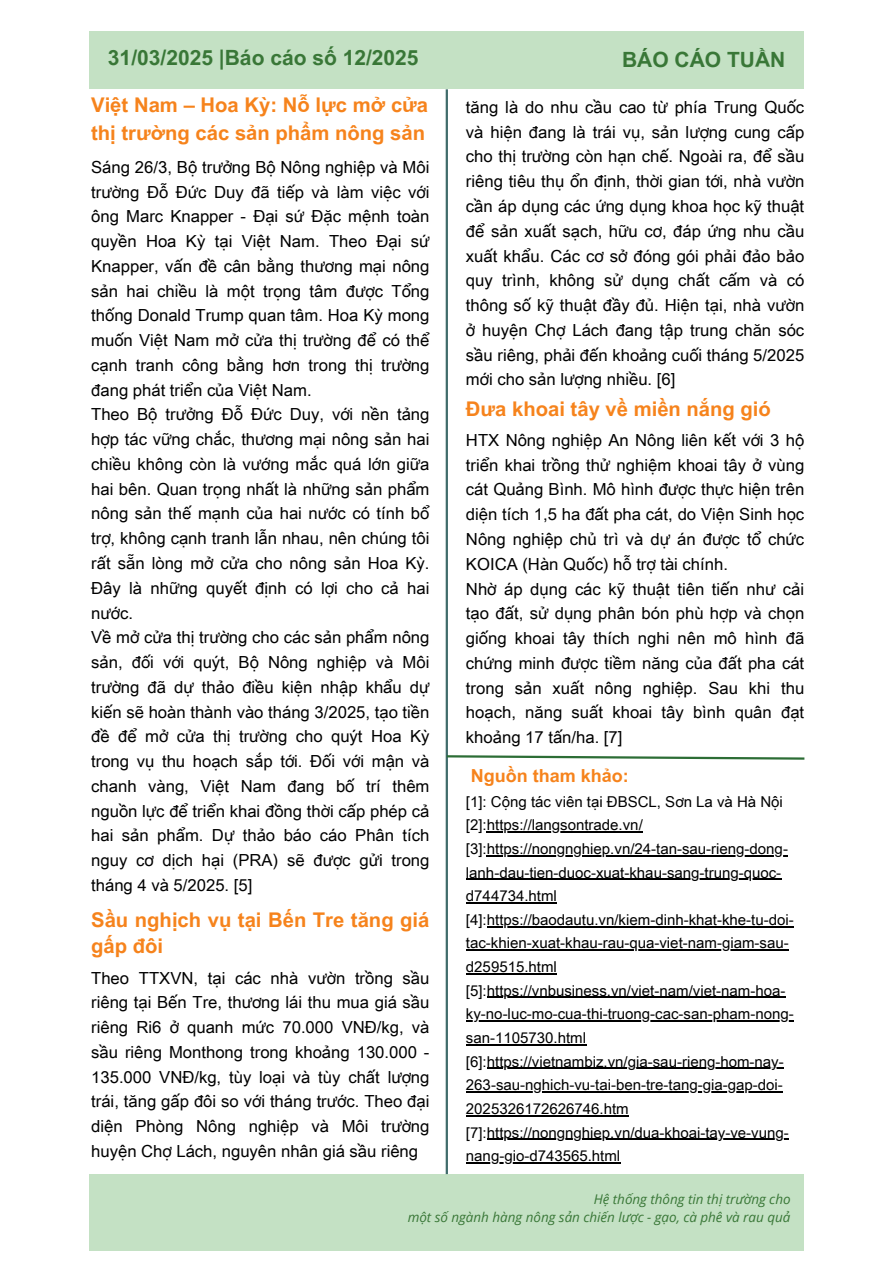
<style>
.page{position:relative;width:894px;height:1264px;background:#fff}
.page>*{position:absolute;margin:0;border:0;box-sizing:border-box;transform-origin:0 0}
.t1{font:700 21px "Arial Unicode MS";color:#397737}
.t2{font:700 20.25px/28.2px "Arial Unicode MS";color:#f6831c}
.t3{font:700 18px "Arial Unicode MS";color:#f6831c}
.t4{font:16.65px/24.8px "Arial Unicode MS";color:#000}
.t5{font:15px/23.7px "Arial Unicode MS";color:#000}
.t6{font:italic 13.35px "Open Sans";color:#397737}
</style>
<div class="page">
<div style="left:89px;top:31px;width:715px;height:58px;background:#c4e1c4"></div>
<div style="left:89px;top:1174px;width:714px;height:76px;background:#c4e1c4"></div>
<hr style="left:445px;top:89px;width:3px;height:1085px;background:#406c6b">
<svg style="left:445px;top:754px;width:360px;height:6px"></svg>
<hr style="left:486px;top:831px;width:156px;height:1px;background:#000">
<hr style="left:486px;top:855px;width:301px;height:1px;background:#000">
<hr style="left:466px;top:878px;width:315px;height:1px;background:#000">
<hr style="left:466px;top:902px;width:90px;height:1px;background:#000">
<hr style="left:486px;top:926px;width:307px;height:1px;background:#000">
<hr style="left:466px;top:949px;width:322px;height:1px;background:#000">
<hr style="left:466px;top:973px;width:90px;height:1px;background:#000">
<hr style="left:486px;top:996px;width:299px;height:2px;background:#000">
<hr style="left:466px;top:1020px;width:327px;height:1px;background:#000">
<hr style="left:466px;top:1044px;width:120px;height:1px;background:#000">
<hr style="left:486px;top:1067px;width:297px;height:1px;background:#000">
<hr style="left:466px;top:1091px;width:316px;height:1px;background:#000">
<hr style="left:466px;top:1115px;width:162px;height:1px;background:#000">
<hr style="left:486px;top:1138px;width:302px;height:1px;background:#000">
<hr style="left:466px;top:1162px;width:154px;height:1px;background:#000">
<h1 class="t1" style="left:108px;top:42px;width:312px">31/03/2025 |Báo cáo số 12/2025</h1>
<h2 class="t1" style="left:622px;top:45px;width:165px">BÁO CÁO TUẦN</h2>
<p class="t2" style="left:91px;top:90px;width:338px">Việt Nam – Hoa Kỳ: Nỗ lực mở cửa thị trường các sản phẩm nông sản</p>
<p class="t4" style="left:91px;top:154px;width:339px">Sáng 26/3, Bộ trưởng Bộ Nông nghiệp và Môi trường Đỗ Đức Duy đã tiếp và làm việc với ông Marc Knapper - Đại sứ Đặc mệnh toàn quyền Hoa Kỳ tại Việt Nam. Theo Đại sứ Knapper, vấn đề cân bằng thương mại nông sản hai chiều là một trọng tâm được Tổng thống Donald Trump quan tâm. Hoa Kỳ mong muốn Việt Nam mở cửa thị trường để có thể cạnh tranh công bằng hơn trong thị trường đang phát triển của Việt Nam.<br>Theo Bộ trưởng Đỗ Đức Duy, với nền tảng hợp tác vững chắc, thương mại nông sản hai chiều không còn là vướng mắc quá lớn giữa hai bên. Quan trọng nhất là những sản phẩm nông sản thế mạnh của hai nước có tính bổ trợ, không cạnh tranh lẫn nhau, nên chúng tôi rất sẵn lòng mở cửa cho nông sản Hoa Kỳ.<br>Đây là những quyết định có lợi cho cả hai nước.<br>Về mở cửa thị trường cho các sản phẩm nông sản, đối với quýt, Bộ Nông nghiệp và Môi trường đã dự thảo điều kiện nhập khẩu dự kiến sẽ hoàn thành vào tháng 3/2025, tạo tiền đề để mở cửa thị trường cho quýt Hoa Kỳ trong vụ thu hoạch sắp tới. Đối với mận và chanh vàng, Việt Nam đang bố trí thêm nguồn lực để triển khai đồng thời cấp phép cả hai sản phẩm. Dự thảo báo cáo Phân tích nguy cơ dịch hại (PRA) sẽ được gửi trong tháng 4 và 5/2025. [5]</p>
<p class="t2" style="left:91px;top:906px;width:339px;line-height:25.8px">Sầu nghịch vụ tại Bến Tre tăng giá gấp đôi</p>
<p class="t4" style="left:91px;top:964px;width:340px;text-align:justify">Theo TTXVN, tại các nhà vườn trồng sầu riêng tại Bến Tre, thương lái thu mua giá sầu riêng Ri6 ở quanh mức 70.000 VNĐ/kg, và sầu riêng Monthong trong khoảng 130.000 - 135.000 VNĐ/kg, tùy loại và tùy chất lượng trái, tăng gấp đôi so với tháng trước. Theo đại diện Phòng Nông nghiệp và Môi trường huyện Chợ Lách, nguyên nhân giá sầu riêng</p>
<p class="t4" style="left:466px;top:94px;width:340px;text-align:justify">tăng là do nhu cầu cao từ phía Trung Quốc và hiện đang là trái vụ, sản lượng cung cấp cho thị trường còn hạn chế. Ngoài ra, để sầu riêng tiêu thụ ổn định, thời gian tới, nhà vườn cần áp dụng các ứng dụng khoa học kỹ thuật để sản xuất sạch, hữu cơ, đáp ứng nhu cầu xuất khẩu. Các cơ sở đóng gói phải đảo bảo quy trình, không sử dụng chất cấm và có thông số kỹ thuật đầy đủ. Hiện tại, nhà vườn ở huyện Chợ Lách đang tập trung chăn sóc sầu riêng, phải đến khoảng cuối tháng 5/2025 mới cho sản lượng nhiều. [6]</p>
<p class="t2" style="left:466px;top:393px;width:306px">Đưa khoai tây về miền nắng gió</p>
<p class="t4" style="left:466px;top:427px;width:340px">HTX Nông nghiệp An Nông liên kết với 3 hộ triển khai trồng thử nghiệm khoai tây ở vùng cát Quảng Bình. Mô hình được thực hiện trên diện tích 1,5 ha đất pha cát, do Viện Sinh học Nông nghiệp chủ trì và dự án được tổ chức KOICA (Hàn Quốc) hỗ trợ tài chính.<br>Nhờ áp dụng các kỹ thuật tiên tiến như cải tạo đất, sử dụng phân bón phù hợp và chọn giống khoai tây thích nghi nên mô hình đã chứng minh được tiềm năng của đất pha cát trong sản xuất nông nghiệp. Sau khi thu hoạch, năng suất khoai tây bình quân đạt khoảng 17 tấn/ha. [7]</p>
<h2 class="t3" style="left:471px;top:762px;width:159px">Nguồn tham khảo:</h2>
<h2 class="t5" style="left:466px;top:788px;width:318px">[1]: Cộng tác viên tại ĐBSCL, Sơn La và Hà Nội [2]:https://langsontrade.vn/</h2>
<h3 class="t5" style="left:466px;top:836px;width:323px">[3]:https://nongnghiep.vn/24-tan-sau-rieng-dong-</h3>
<h3 class="t5" style="left:466px;top:859px;width:329px">lanh-dau-tien-duoc-xuat-khau-sang-trung-quoc&shy;d744734.html [4]:https://baodautu.vn/kiem-dinh-khat-khe-tu-doi-</h3>
<h3 class="t5" style="left:466px;top:930px;width:324px">tac-khien-xuat-khau-rau-qua-viet-nam-giam-sau&shy;d259515.html [5]:https://vnbusiness.vn/viet-nam/viet-nam-hoa-</h3>
<h3 class="t5" style="left:466px;top:1001px;width:329px">ky-no-luc-mo-cua-thi-truong-cac-san-pham-nong&shy;san-1105730.html [6]:https://vietnambiz.vn/gia-sau-rieng-hom-nay-</h3>
<p class="t5" style="left:466px;top:1072px;width:324px">263-sau-nghich-vu-tai-ben-tre-tang-gia-gap-doi-<br>2025326172626746.htm [7]:https://nongnghiep.vn/dua-khoai-tay-ve-vung-</p>
<p class="t5" style="left:466px;top:1143px;width:156px">nang-gio-d743565.html</p>
<h2 class="t6" style="left:593px;top:1189px;width:198px">Hệ thống thông tin thị trường cho</h2>
<h3 class="t6" style="left:407px;top:1207px;width:384px">một số ngành hàng nông sản chiến lược - gạo, cà phê và rau quả</h3>
</div>
